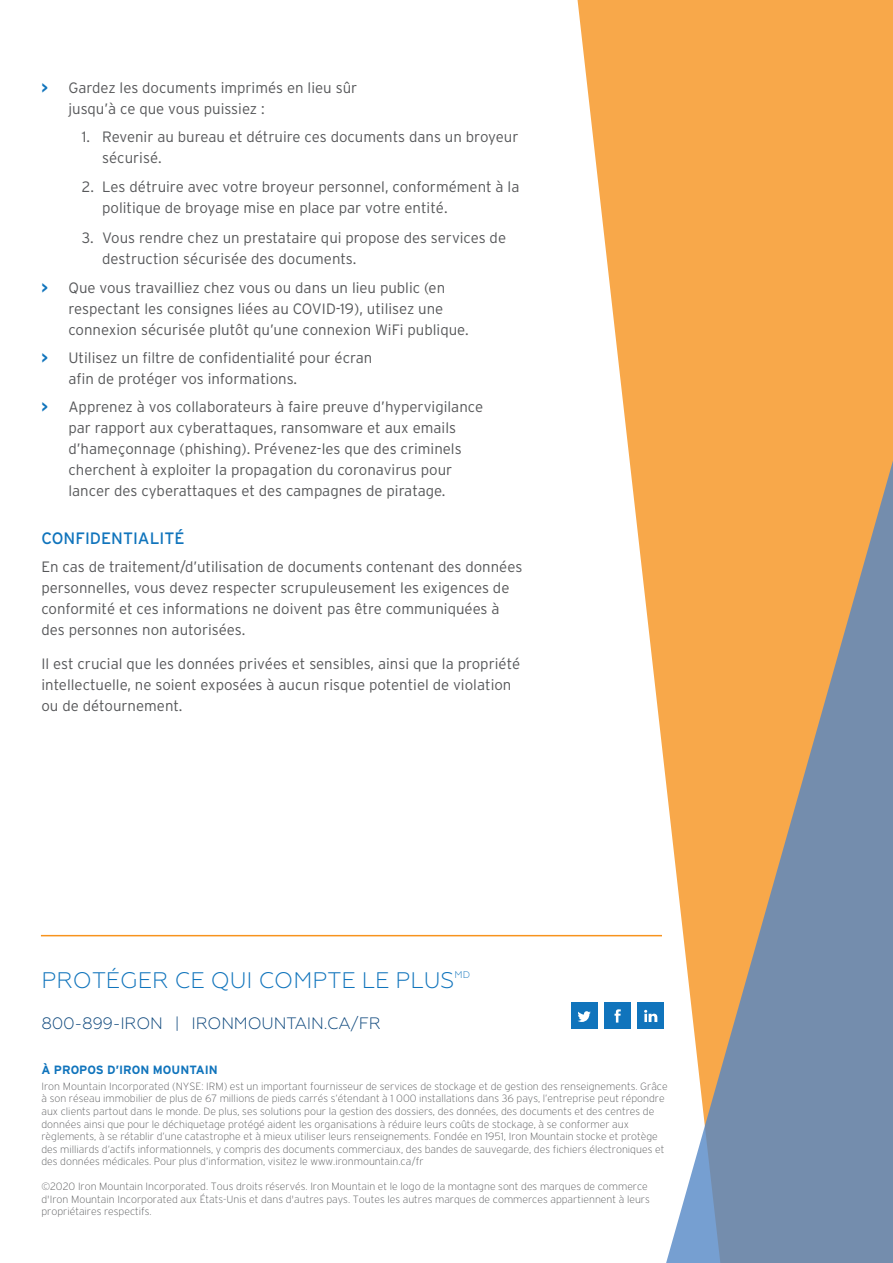
<style>
.page{position:relative;width:893px;height:1263px;background:#fff}
.page>*{position:absolute;margin:0;border:0;box-sizing:border-box;transform-origin:0 0}
.t1{font:300 22.5px "Geometria";color:#1074bc}
.t2{font:300 16.5px "Geometria";letter-spacing:-.01em;color:#0d477c}
.t3{font:16.5px "Interstate";color:#1074bc}
.t4{font:300 15px/21px "Interstate";color:#57585a}
.t5{font:700 12px "Interstate";color:#1074bc}
.t6{font:200 10.5px/12.6px "Interstate";color:#57585a}
.t7{font:300 9.6px "Geometria";color:#1074bc}
.s1{font-weight:700;color:#1074bc}
</style>
<div class="page">
<hr style="left:41px;top:935px;width:621px;height:1px;background:#f7931d">
<svg style="left:576px;top:0;width:317px;height:1029px;fill:#f8a84a"></svg>
<svg style="left:662px;top:415px;width:231px;height:848px;background:#bba183"></svg>
<div style="left:637px;top:1003px;width:27px;height:26px;background:#1074bc"></div>
<svg style="left:644px;top:1010px;width:13px;height:12px"></svg>
<div style="left:604px;top:1003px;width:27px;height:26px;background:#1074bc"></div>
<svg style="left:614px;top:1009px;width:7px;height:13px"></svg>
<div style="left:571px;top:1003px;width:26px;height:26px;background:#1074bc"></div>
<svg style="left:577px;top:1011px;width:14px;height:11px"></svg>
<p class="t4" style="left:68px;top:77px;width:290px;text-indent:-27px"><span class="s1">&gt;</span> Gardez les documents imprimés en lieu sûr jusqu’à ce que vous puissiez :</p>
<p class="t4" style="left:102px;top:126px;width:418px;text-indent:-20px">1. Revenir au bureau et détruire ces documents dans un broyeur sécurisé.</p>
<p class="t4" style="left:102px;top:176px;width:419px;text-indent:-20px">2. Les détruire avec votre broyeur personnel, conformément à la politique de broyage mise en place par votre entité.</p>
<p class="t4" style="left:102px;top:227px;width:405px;text-indent:-20px">3. Vous rendre chez un prestataire qui propose des services de destruction sécurisée des documents.</p>
<p class="t4" style="left:68px;top:277px;width:402px;text-indent:-27px"><span class="s1">&gt;</span> Que vous travailliez chez vous ou dans un lieu public (en respectant les consignes liées au COVID-19), utilisez une connexion sécurisée plutôt qu’une connexion WiFi publique.</p>
<p class="t4" style="left:68px;top:347px;width:305px;text-indent:-27px"><span class="s1">&gt;</span> Utilisez un filtre de confidentialité pour écran afin de protéger vos informations.</p>
<p class="t4" style="left:68px;top:396px;width:416px;text-indent:-27px"><span class="s1">&gt;</span> Apprenez à vos collaborateurs à faire preuve d’hypervigilance par rapport aux cyberattaques, ransomware et aux emails d’hameçonnage (phishing). Prévenez-les que des criminels cherchent à exploiter la propagation du coronavirus pour lancer des cyberattaques et des campagnes de piratage.</p>
<p class="t3" style="left:41px;top:529px;width:145px">CONFIDENTIALITÉ</p>
<p class="t4" style="left:41px;top:556px;width:482px">En cas de traitement/d’utilisation de documents contenant des données personnelles, vous devez respecter scrupuleusement les exigences de conformité et ces informations ne doivent pas être communiquées à des personnes non autorisées.</p>
<p class="t4" style="left:41px;top:653px;width:480px">Il est crucial que les données privées et sensibles, ainsi que la propriété intellectuelle, ne soient exposées à aucun risque potentiel de violation ou de détournement.</p>
<h1 class="t1" style="left:41px;top:967px;width:415px">PROTÉGER CE QUI COMPTE LE PLUS</h1>
<p class="t7" style="left:454px;top:969px;width:17px">MD</p>
<p class="t2" style="left:41px;top:1014px;width:341px">800-899-IRON | IRONMOUNTAIN.CA/FR</p>
<p class="t5" style="left:41px;top:1063px;width:178px">À PROPOS D’IRON MOUNTAIN</p>
<p class="t6" style="left:41px;top:1080px;width:628px">Iron Mountain Incorporated (NYSE: IRM) est un important fournisseur de services de stockage et de gestion des renseignements. Grâce à son réseau immobilier de plus de 67 millions de pieds carrés s’étendant à 1 000 installations dans 36 pays, l’entreprise peut répondre aux clients partout dans le monde. De plus, ses solutions pour la gestion des dossiers, des données, des documents et des centres de données ainsi que pour le déchiquetage protégé aident les organisations à réduire leurs coûts de stockage, à se conformer aux règlements, à se rétablir d’une catastrophe et à mieux utiliser leurs renseignements. Fondée en 1951, Iron Mountain stocke et protège des milliards d’actifs informationnels, y compris des documents commerciaux, des bandes de sauvegarde, des fichiers électroniques et des données médicales. Pour plus d’information, visitez le www.ironmountain.ca/fr</p>
<p class="t6" style="left:41px;top:1180px;width:610px">©2020 Iron Mountain Incorporated. Tous droits réservés. Iron Mountain et le logo de la montagne sont des marques de commerce d'Iron Mountain Incorporated aux États-Unis et dans d'autres pays. Toutes les autres marques de commerces appartiennent à leurs propriétaires respectifs.</p>
</div>
